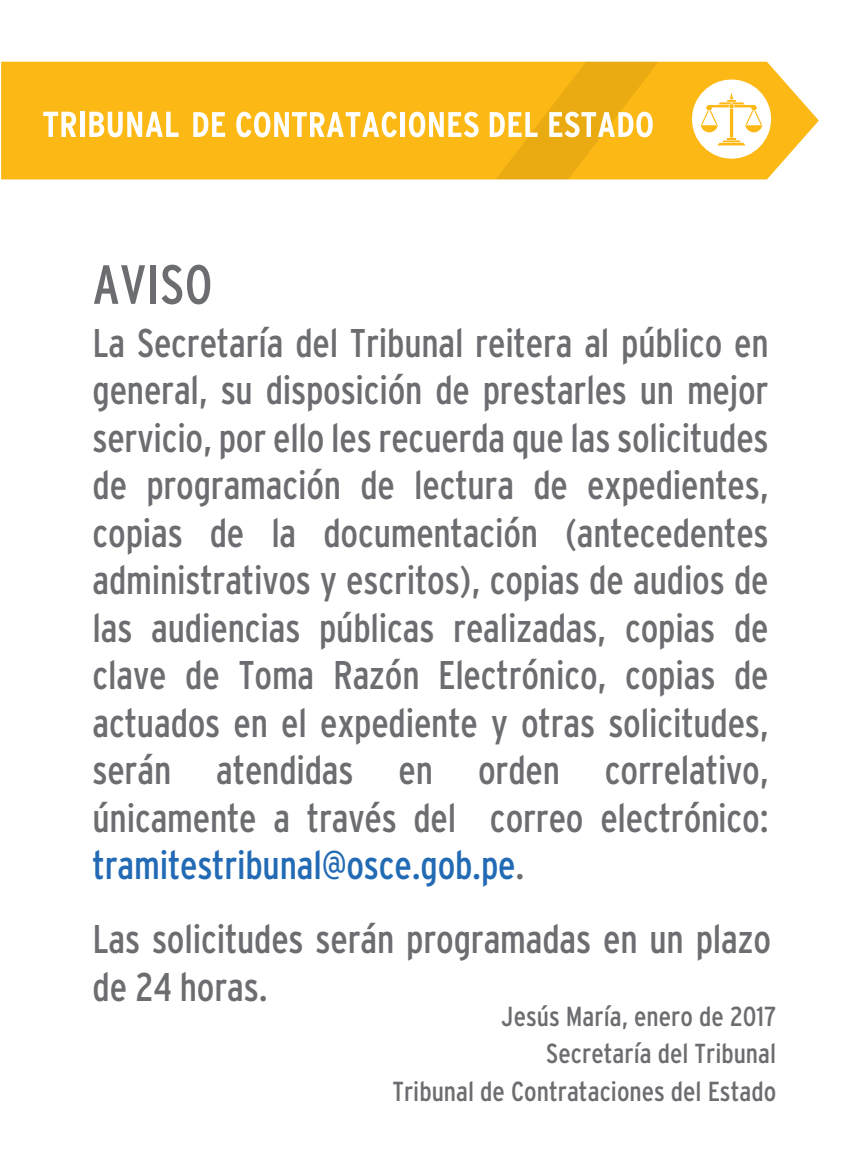
<style>
.page{position:relative;width:859px;height:1154px;background:#fff}
.page>*{position:absolute;margin:0;border:0;box-sizing:border-box;transform-origin:0 0}
.t1{font:condensed 55px "Interstate";color:#6c6d70}
.t2{font:condensed 40px/47.5px "Interstate";letter-spacing:-.005em;color:#6c6d70;text-align:justify}
.t3{font:condensed 27.5px/37.5px "Interstate";color:#6c6d70;text-align:right}
.s1{color:#226ab4}
</style>
<div class="page">
<div style="left:1px;top:62px;width:818px;height:117px;background:#fcb814"></div>
<svg style="left:43px;top:112px;width:33px;height:25px"></svg>
<hr style="left:80px;top:112px;width:4px;height:25px;background:#fff">
<svg style="left:89px;top:112px;width:90px;height:25px"></svg>
<svg style="left:193px;top:112px;width:32px;height:25px"></svg>
<svg style="left:236px;top:112px;width:161px;height:25px"></svg>
<div style="left:400px;top:112px;width:5px;height:25px;background:#fff"></div>
<svg style="left:409px;top:112px;width:70px;height:25px"></svg>
<svg style="left:490px;top:62px;width:169px;height:117px;background:#f5b928"></svg>
<div style="left:692px;top:79px;width:79px;height:80px;background:#fff;border-radius:50%"></div>
<svg style="left:701px;top:93px;width:61px;height:52px"></svg>
<h1 class="t1" style="left:93px;top:254px;width:122px">AVISO</h1>
<p class="t2" style="left:93px;top:318px;width:678px">La Secretaría del Tribunal reitera al público en general, su disposición de prestarles un mejor servicio, por ello les recuerda que las solicitudes de programación de lectura de expedientes, copias de la documentación (antecedentes administrativos y escritos), copias de audios de las audiencias públicas realizadas, copias de clave de Toma Razón Electrónico, copias de actuados en el expediente y otras solicitudes, serán atendidas en orden correlativo, únicamente a través del correo electrónico: <span class="s1">tramitestribunal@osce.gob.pe</span>.</p>
<p class="t2" style="left:93px;top:915px;width:680px">Las solicitudes serán programadas en un plazo de 24 horas.</p>
<p class="t3" style="left:392px;top:997px;width:385px">Jesús María, enero de 2017<br>Secretaría del Tribunal<br>Tribunal de Contrataciones del Estado</p>
</div>
